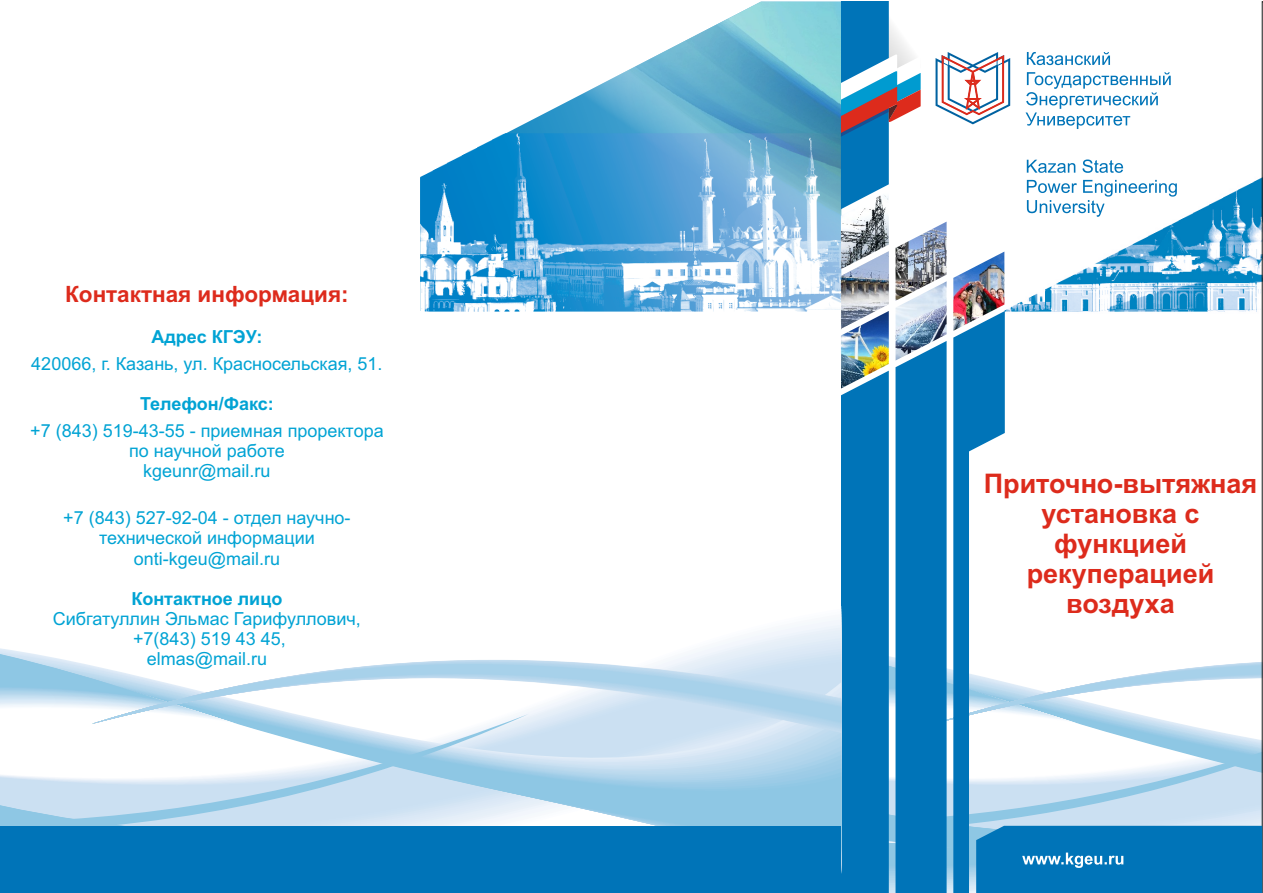
<style>
.page{position:relative;width:1263px;height:893px;background:#fff}
.page>*{position:absolute;margin:0;border:0;box-sizing:border-box;transform-origin:0 0}
.t1{font:700 27px/30.2px "Arial";color:#dd2b1c;text-align:center}
.t2{font:700 22.5px "Arial";color:#dd2b1c}
.t3{font:18px/20.1px "Arial";color:#00a3d4;text-align:center}
.t4{font:700 18px "Arial";color:#00a3d4}
</style>
<div class="page">
<img style="left:537px;top:2px;width:304px;height:131px">
<svg style="left:841px;top:2px;width:422px;height:891px"></svg>
<img style="left:420px;top:133px;width:421px;height:179px">
<svg style="left:529px;top:733px;width:312px;height:93px;background:#b0d5eb"></svg>
<svg style="left:0;top:654px;width:92px;height:54px;background:#b4d8ed"></svg>
<svg style="left:92px;top:648px;width:749px;height:76px"></svg>
<svg style="left:0;top:714px;width:529px;height:112px"></svg>
<div style="left:0;top:826px;width:841px;height:67px;background:#0074b8"></div>
<p class="t2" style="left:65px;top:286px;width:285px">Контактная информация:</p>
<p class="t4" style="left:151px;top:330px;width:112px">Адрес КГЭУ:</p>
<p class="t3" style="left:31px;top:355px;width:353px">420066, г. Казань, ул. Красносельская, 51.</p>
<p class="t4" style="left:140px;top:397px;width:135px">Телефон/Факс:</p>
<p class="t3" style="left:30px;top:422px;width:355px">+7 (843) 519-43-55 - приемная проректора по научной работе<br>kgeunr@mail.ru</p>
<p class="t3" style="left:63px;top:510px;width:289px">+7 (843) 527-92-04 - отдел научно&shy;технической информации onti-kgeu@mail.ru</p>
<p class="t4" style="left:131px;top:592px;width:152px">Контактное лицо</p>
<p class="t3" style="left:53px;top:610px;width:310px">Сибгатуллин Эльмас Гарифуллович, +7(843) 519 43 45,<br>elmas@mail.ru</p>
<h1 class="t1" style="left:984px;top:470px;width:275px">Приточно-вытяжная установка с функцией рекуперацией воздуха</h1>
</div>
